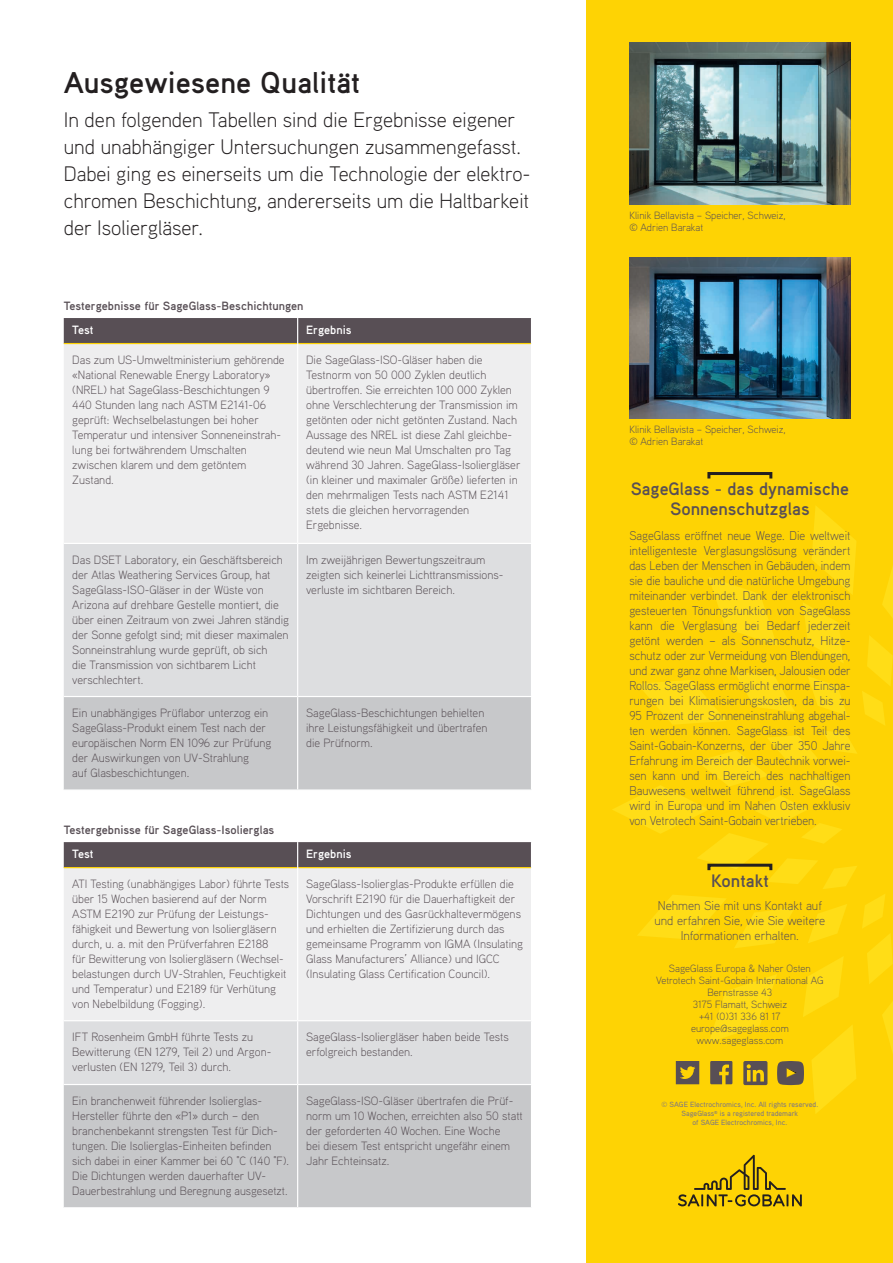
<style>
.page{position:relative;width:893px;height:1263px;background:#fff}
.page>*{position:absolute;margin:0;border:0;box-sizing:border-box;transform-origin:0 0}
.t1{font:700 30px "Aaux Pro";color:#231f20}
.Body{font:300 21px/27px "Aaux Pro";color:#231f20}
.t2{font:700 18px/19.5px "Aaux Pro";color:#584f55;text-align:center}
.t3{font:300 12.75px/15px "Aaux Pro";color:#584f55;text-align:justify;scale:.95 1}
.t4{font:300 12.75px/15px "Aaux Pro";color:#584f55;text-align:center}
.t5{font:300 12px/15px "Aaux Pro";color:#584f55}
.t6{font:700 12px "Aaux Pro";color:#584f55}
.t7{font:700 12px "Aaux Pro";color:#fff}
.t8{font:300 10.5px/12px "Aaux Pro";color:#584f55}
.t9{font:500 7.5px/9px "Aaux Pro OT";color:#80797f;text-align:center}
.s1{font-family:"Aaux Pro";font-weight:300}
</style>
<div class="page">
<div style="left:587px;top:0;width:306px;height:1263px;background:#fed304"></div>
<svg style="left:638px;top:506px;width:255px;height:269px"></svg>
<svg style="left:612px;top:775px;width:281px;height:339px"></svg>
<svg style="left:678px;top:1155px;width:124px;height:51px"></svg>
<svg style="left:743px;top:1061px;width:24px;height:24px"></svg>
<svg style="left:710px;top:1061px;width:22px;height:23px"></svg>
<svg style="left:676px;top:1061px;width:23px;height:23px"></svg>
<svg style="left:777px;top:1061px;width:27px;height:24px"></svg>
<div style="left:707px;top:472px;width:65px;height:8px;border:3px solid #231f20"></div>
<div style="left:707px;top:864px;width:65px;height:8px;border:3px solid #231f20"></div>
<img style="left:629px;top:43px;width:221px;height:161px">
<img style="left:629px;top:257px;width:221px;height:162px">
<div style="left:64px;top:344px;width:467px;height:199px;background:#eeeeef"></div>
<div style="left:64px;top:544px;width:467px;height:152px;background:#dddee0"></div>
<div style="left:64px;top:697px;width:467px;height:92px;background:#c7c8ca"></div>
<div style="left:64px;top:318px;width:468px;height:26px;background:#584f55"></div>
<hr style="left:297px;top:344px;width:1px;height:199px;background:#fff">
<hr style="left:297px;top:544px;width:1px;height:152px;background:#fff">
<hr style="left:297px;top:697px;width:1px;height:92px;background:#fff">
<div style="left:64px;top:868px;width:467px;height:152px;background:#eeeeef"></div>
<div style="left:64px;top:1021px;width:467px;height:63px;background:#dddee0"></div>
<div style="left:64px;top:1085px;width:467px;height:122px;background:#c7c8ca"></div>
<svg style="left:64px;top:842px;width:468px;height:26px;background:#5f5553"></svg>
<hr style="left:297px;top:868px;width:1px;height:152px;background:#fff">
<hr style="left:297px;top:1021px;width:1px;height:63px;background:#fff">
<hr style="left:297px;top:1085px;width:1px;height:122px;background:#fff">
<p class="t1" style="left:64px;top:64px;width:298px">Ausgewiesene Qualität</p>
<p class="Body" style="left:64px;top:105px;width:468px">In den folgenden Tabellen sind die Ergebnisse eigener und unabhängiger Untersuchungen zusammengefasst.<br>Dabei ging es einerseits um die Technologie der elektro&shy;chromen Beschichtung, andererseits um die Haltbarkeit der Isoliergläser.</p>
<p class="t6" style="left:64px;top:298px;width:241px">Testergebnisse für SageGlass-Beschichtungen</p>
<p class="t7" style="left:72px;top:322px;width:23px">Test</p>
<p class="t7" style="left:306px;top:322px;width:47px">Ergebnis</p>
<p class="t5" style="left:72px;top:352px;width:214px">Das zum US-Umweltministerium gehörende</p>
<p class="t5" style="left:72px;top:367px;width:210px">«National Renewable Energy Laboratory» (NREL) hat SageGlass-Beschichtungen 9<br>440 Stunden lang nach ASTM E2141-06 geprüft: Wechselbelastungen bei hoher Temperatur und intensiver Sonneneinstrah&shy;lung bei fortwährendem Umschalten zwischen klarem und dem getöntem</p>
<p class="t5" style="left:72px;top:472px;width:43px">Zustand.</p>
<p class="t5" style="left:306px;top:352px;width:216px">Die SageGlass-ISO-Gläser haben die Testnorm von 50 000 Zyklen deutlich übertroffen. Sie erreichten 100 000 Zyklen ohne Verschlechterung der Transmission im getönten oder nicht getönten Zustand. Nach Aussage des NREL ist diese Zahl gleichbe&shy;deutend wie neun Mal Umschalten pro Tag während 30 Jahren. SageGlass-Isoliergläser (in kleiner und maximaler Größe) lieferten in den mehrmaligen Tests nach ASTM E2141 stets die gleichen hervorragenden Ergebnisse.</p>
<p class="t5" style="left:72px;top:552px;width:218px">Das DSET Laboratory, ein Geschäftsbereich der Atlas Weathering Services Group, hat SageGlass-ISO-Gläser in der Wüste von Arizona auf drehbare Gestelle montiert, die über einen Zeitraum von zwei Jahren ständig der Sonne gefolgt sind; mit dieser maximalen Sonneinstrahlung wurde geprüft, ob sich<br>die Transmission von sichtbarem Licht verschlechtert.</p>
<p class="t5" style="left:306px;top:552px;width:199px">Im zweijährigen Bewertungszeitraum zeigten sich keinerlei Lichttransmissions&shy;verluste im sichtbaren Bereich.</p>
<p class="t5" style="left:72px;top:705px;width:197px">Ein unabhängiges Prüflabor unterzog ein</p>
<p class="t5" style="left:72px;top:720px;width:200px">SageGlass-Produkt einem Test nach der europäischen Norm EN 1096 zur Prüfung der Auswirkungen von UV-Strahlung<br>auf Glasbeschichtungen.</p>
<p class="t5" style="left:306px;top:705px;width:183px">SageGlass-Beschichtungen behielten ihre Leistungsfähigkeit und übertrafen die Prüfnorm.</p>
<p class="t6" style="left:64px;top:822px;width:212px">Testergebnisse für SageGlass-Isolierglas</p>
<p class="t7" style="left:72px;top:846px;width:23px">Test</p>
<p class="t7" style="left:306px;top:846px;width:47px">Ergebnis</p>
<p class="t5" style="left:72px;top:876px;width:218px">ATI Testing (unabhängiges Labor) führte Tests über 15 Wochen basierend auf der Norm ASTM E2190 zur Prüfung der Leistungs&shy;fähigkeit und Bewertung von Isoliergläsern durch, u. a. mit den Prüfverfahren E2188<br>für Bewitterung von Isoliergläsern (Wechsel&shy;belastungen durch UV-Strahlen, Feuchtigkeit und Temperatur) und E2189 für Verhütung von Nebelbildung (Fogging).</p>
<p class="t5" style="left:306px;top:876px;width:218px">SageGlass-Isolierglas-Produkte erfüllen die Vorschrift E2190 für die Dauerhaftigkeit der Dichtungen und des Gasrückhaltevermögens und erhielten die Zertifizierung durch das gemeinsame Programm von IGMA (Insulating Glass Manufacturers’ Alliance) und IGCC (Insulating Glass Certification Council).</p>
<p class="t5" style="left:72px;top:1029px;width:201px">IFT Rosenheim GmbH führte Tests zu<br>Bewitterung (EN 1279, Teil 2) und Argon&shy;verlusten (EN 1279, Teil 3) durch.</p>
<p class="t5" style="left:306px;top:1029px;width:204px">SageGlass-Isoliergläser haben beide Tests erfolgreich bestanden.</p>
<p class="t5" style="left:72px;top:1093px;width:218px">Ein branchenweit führender Isolierglas-Hersteller führte den «P1» durch – den branchenbekannt strengsten Test für Dich&shy;tungen. Die Isolierglas-Einheiten befinden sich dabei in einer Kammer bei 60 °C (140 °F).<br>Die Dichtungen werden dauerhafter UV-Dauerbestrahlung und Beregnung ausgesetzt.</p>
<p class="t5" style="left:306px;top:1093px;width:218px">SageGlass-ISO-Gläser übertrafen die Prüf&shy;norm um 10 Wochen, erreichten also 50 statt der geforderten 40 Wochen. Eine Woche<br>bei diesem Test entspricht ungefähr einem Jahr Echteinsatz.</p>
<p class="t8" style="left:629px;top:209px;width:158px">Klinik Bellavista – Speicher, Schweiz, © Adrien Barakat</p>
<p class="t8" style="left:629px;top:423px;width:158px">Klinik Bellavista – Speicher, Schweiz, © Adrien Barakat</p>
<p class="t2" style="left:631px;top:479px;width:220px">SageGlass - das dynamische<br>Sonnenschutzglas</p>
<p class="t3" style="left:629px;top:527px;width:235px">SageGlass eröffnet neue Wege. Die weltweit intelligenteste Verglasungslösung verändert das Leben der Menschen in Gebäuden, indem sie die bauliche und die natürliche Umgebung miteinander verbindet. Dank der elektronisch gesteuerten Tönungsfunktion von SageGlass kann die Verglasung bei Bedarf jederzeit getönt werden – als Sonnenschutz, Hitze&shy;schutz oder zur Vermeidung von Blendungen, und zwar ganz ohne Markisen, Jalousien oder Rollos. SageGlass ermöglicht enorme Einspa&shy;rungen bei Klimatisierungskosten, da bis zu 95 Prozent der Sonneneinstrahlung abgehal&shy;ten werden können. SageGlass ist Teil des Saint-Gobain-Konzerns, der über 350 Jahre Erfahrung im Bereich der Bautechnik vorwei&shy;sen kann und im Bereich des nachhaltigen Bauwesens weltweit führend ist. SageGlass wird in Europa und im Nahen Osten exklusiv von Vetrotech Saint-Gobain vertrieben.</p>
<p class="t2" style="left:711px;top:870px;width:59px">Kontakt</p>
<p class="t4" style="left:654px;top:898px;width:172px">Nehmen Sie mit uns Kontakt auf und erfahren Sie, wie Sie weitere<br>Informationen erhalten.</p>
<p class="t8" style="left:669px;top:962px;width:143px">SageGlass Europa &amp; Naher Osten</p>
<p class="t8" style="left:656px;top:974px;width:169px">Vetrotech Saint-Gobain International AG</p>
<p class="t8" style="left:708px;top:986px;width:66px">Bernstrasse 43</p>
<p class="t8" style="left:693px;top:998px;width:96px">3175 Flamatt, Schweiz</p>
<p class="t8" style="left:699px;top:1010px;width:83px">+41 (0)31 336 81 17</p>
<p class="t8" style="left:691px;top:1022px;width:99px">europe@sageglass.com</p>
<p class="t8" style="left:697px;top:1034px;width:88px">www.sageglass.com</p>
<p class="t9" style="left:662px;top:1100px;width:158px"><span class="s1">©</span> SAGE Electrochromics, Inc. All rights reserved.<br>SageGlass<sup>®</sup> is a registered trademark<br>of SAGE Electrochromics, Inc.</p>
</div>
